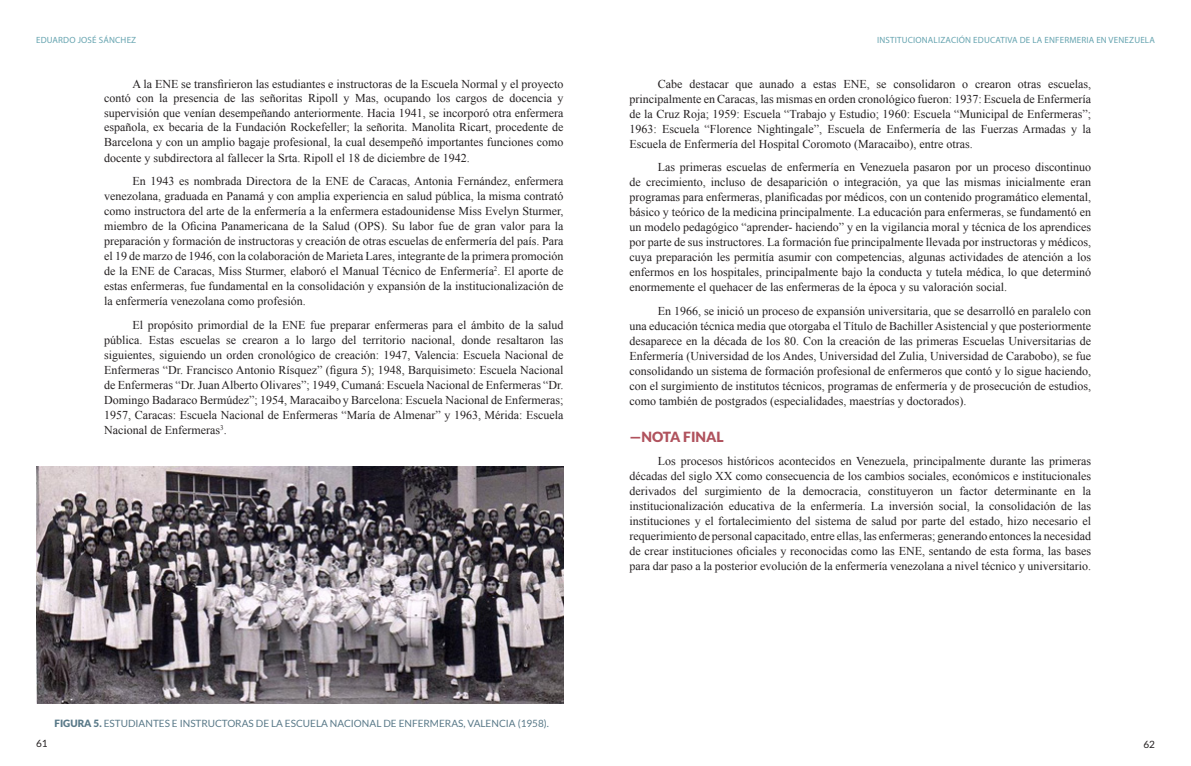
<style>
.page{position:relative;width:1191px;height:766px;background:#fff}
.page>*{position:absolute;margin:0;border:0;box-sizing:border-box;transform-origin:0 0}
.titulo{font:900 14px "Lato";color:#b0525d}
.TRIPA{font:12px/15px "Times New Roman";color:#231f20;text-align:justify}
.FIGURAS{font:10px "Lato";color:#597988}
.t1{font:10px "Lato";color:#231f20}
.t2{font:9px "Myriad Pro";letter-spacing:.02em;color:#66a4b0}
.s1{font-weight:900}
</style>
<div class="page">
<img style="left:36px;top:466px;width:527px;height:237px">
<p class="t2" style="left:36px;top:34px;width:102px">EDUARDO JOSÉ SÁNCHEZ</p>
<p class="t2" style="left:877px;top:34px;width:279px">INSTITUCIONALIZACIÓN EDUCATIVA DE LA ENFERMERIA EN VENEZUELA</p>
<p class="TRIPA" style="left:104px;top:76px;width:461px;line-height:14.5px;text-indent:28px">A la ENE se transfirieron las estudiantes e instructoras de la Escuela Normal y el proyecto contó con la presencia de las señoritas Ripoll y Mas, ocupando los cargos de docencia y supervisión que venían desempeñando anteriormente. Hacia 1941, se incorporó otra enfermera española, ex becaria de la Fundación Rockefeller; la señorita. Manolita Ricart, procedente de Barcelona y con un amplio bagaje profesional, la cual desempeñó importantes funciones como</p>
<p class="TRIPA" style="left:104px;top:150px;width:367px">docente y subdirectora al fallecer la Srta. Ripoll el 18 de diciembre de 1942.</p>
<p class="TRIPA" style="left:104px;top:173px;width:461px;text-indent:28px">En 1943 es nombrada Directora de la ENE de Caracas, Antonia Fernández, enfermera venezolana, graduada en Panamá y con amplia experiencia en salud pública, la misma contrató como instructora del arte de la enfermería a la enfermera estadounidense Miss Evelyn Sturmer, miembro de la Oficina Panamericana de la Salud (OPS). Su labor fue de gran valor para la preparación y formación de instructoras y creación de otras escuelas de enfermería del país. Para el 19 de marzo de 1946, con la colaboración de Marieta Lares, integrante de la primera promoción de la ENE de Caracas, Miss Sturmer, elaboró el Manual Técnico de Enfermería<sup>2</sup>. El aporte de estas enfermeras, fue fundamental en la consolidación y expansión de la institucionalización de la enfermería venezolana como profesión.</p>
<p class="TRIPA" style="left:104px;top:317px;width:461px;text-indent:28px">El propósito primordial de la ENE fue preparar enfermeras para el ámbito de la salud pública. Estas escuelas se crearon a lo largo del territorio nacional, donde resaltaron las siguientes, siguiendo un orden cronológico de creación: 1947, Valencia: Escuela Nacional de Enfermeras “Dr. Francisco Antonio Rísquez” (figura 5); 1948, Barquisimeto: Escuela Nacional de Enfermeras “Dr. Juan Alberto Olivares”; 1949, Cumaná: Escuela Nacional de Enfermeras “Dr.<br>Domingo Badaraco Bermúdez”; 1954, Maracaibo y Barcelona: Escuela Nacional de Enfermeras; 1957, Caracas: Escuela Nacional de Enfermeras “María de Almenar” y 1963, Mérida: Escuela Nacional de Enfermeras<sup>3</sup>.</p>
<p class="FIGURAS" style="left:54px;top:717px;width:496px"><span class="s1">FIGURA 5.</span> ESTUDIANTES E INSTRUCTORAS DE LA ESCUELA NACIONAL DE ENFERMERAS, VALENCIA (1958).</p>
<p class="TRIPA" style="left:629px;top:76px;width:463px;text-indent:28px">Cabe destacar que aunado a estas ENE, se consolidaron o crearon otras escuelas, principalmente en Caracas, las mismas en orden cronológico fueron: 1937: Escuela de Enfermería de la Cruz Roja; 1959: Escuela “Trabajo y Estudio; 1960: Escuela “Municipal de Enfermeras”; 1963: Escuela “Florence Nightingale”, Escuela de Enfermería de las Fuerzas Armadas y la Escuela de Enfermería del Hospital Coromoto (Maracaibo), entre otras.</p>
<p class="TRIPA" style="left:629px;top:159px;width:463px;text-indent:28px">Las primeras escuelas de enfermería en Venezuela pasaron por un proceso discontinuo de crecimiento, incluso de desaparición o integración, ya que las mismas inicialmente eran programas para enfermeras, planificadas por médicos, con un contenido programático elemental, básico y teórico de la medicina principalmente. La educación para enfermeras, se fundamentó en un modelo pedagógico “aprender- haciendo” y en la vigilancia moral y técnica de los aprendices por parte de sus instructores. La formación fue principalmente llevada por instructoras y médicos, cuya preparación les permitía asumir con competencias, algunas actividades de atención a los enfermos en los hospitales, principalmente bajo la conducta y tutela médica, lo que determinó enormemente el quehacer de las enfermeras de la época y su valoración social.</p>
<p class="TRIPA" style="left:629px;top:303px;width:463px;text-indent:28px">En 1966, se inició un proceso de expansión universitaria, que se desarrolló en paralelo con una educación técnica media que otorgaba el Título de Bachiller Asistencial y que posteriormente desaparece en la década de los 80. Con la creación de las primeras Escuelas Universitarias de Enfermería (Universidad de los Andes, Universidad del Zulia, Universidad de Carabobo), se fue consolidando un sistema de formación profesional de enfermeros que contó y lo sigue haciendo, con el surgimiento de institutos técnicos, programas de enfermería y de prosecución de estudios, como también de postgrados (especialidades, maestrías y doctorados).</p>
<p class="titulo" style="left:629px;top:428px;width:96px">—NOTA FINAL</p>
<p class="TRIPA" style="left:629px;top:453px;width:463px;text-indent:28px">Los procesos históricos acontecidos en Venezuela, principalmente durante las primeras décadas del siglo XX como consecuencia de los cambios sociales, económicos e institucionales derivados del surgimiento de la democracia, constituyeron un factor determinante en la institucionalización educativa de la enfermería. La inversión social, la consolidación de las instituciones y el fortalecimiento del sistema de salud por parte del estado, hizo necesario el requerimiento de personal capacitado, entre ellas, las enfermeras; generando entonces la necesidad de crear instituciones oficiales y reconocidas como las ENE, sentando de esta forma, las bases para dar paso a la posterior evolución de la enfermería venezolana a nivel técnico y universitario.</p>
<p class="t1" style="left:36px;top:737px;width:13px">61</p>
<p class="t1" style="left:1143px;top:738px;width:13px">62</p>
</div>
